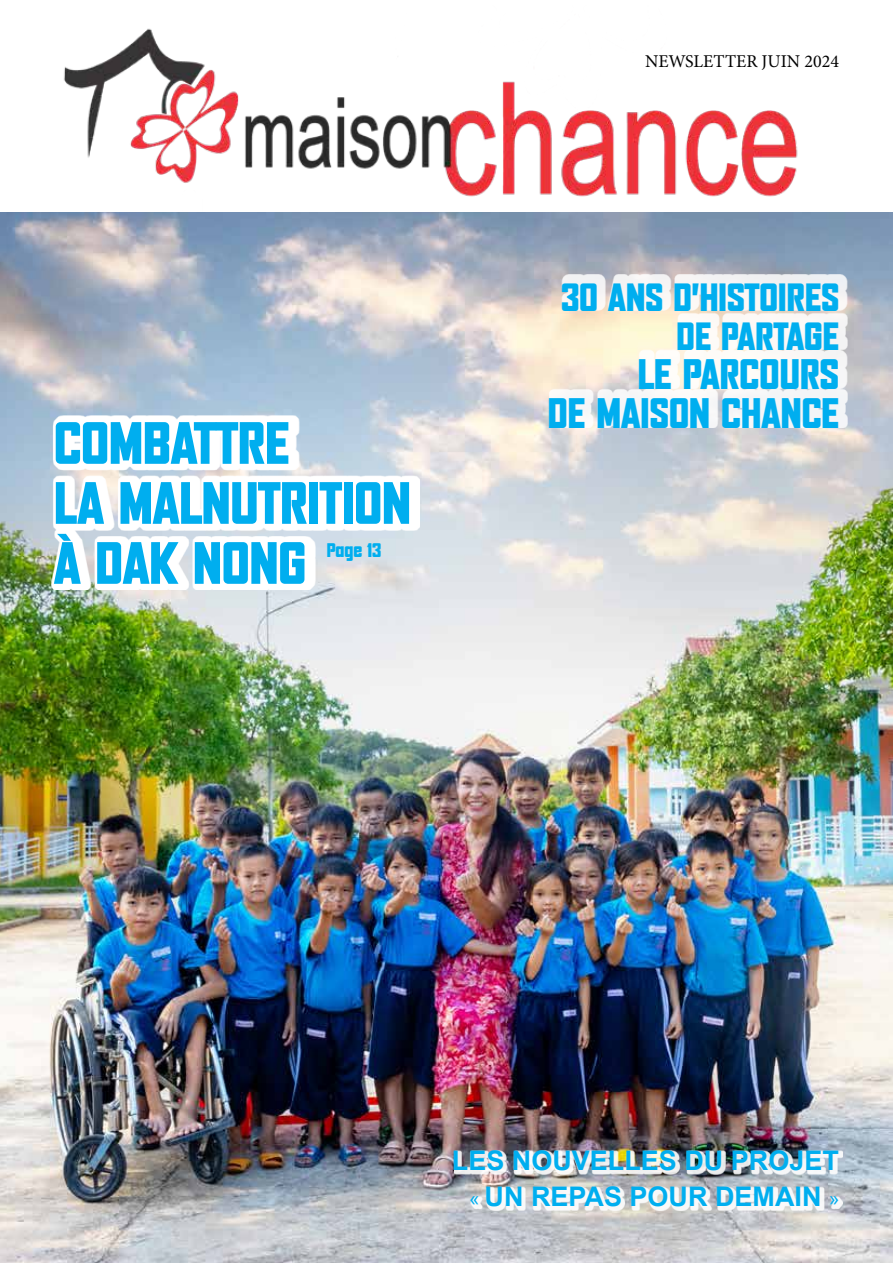
<style>
.page{position:relative;width:893px;height:1263px;background:#fff}
.page>*{position:absolute;margin:0;border:0;box-sizing:border-box;transform-origin:0 0}
.t1{font:54px/60px "KK7 Furiosa";color:#00aeef}
.t2{font:39px/39px "KK7 Furiosa";letter-spacing:.005em;color:#00aeef;text-align:right}
.t3{font:36px/39px "KK7 Furiosa";letter-spacing:.005em;color:#00aeef;text-align:right}
.t4{font:700 27px/36px "Arial";color:#00aeef;text-align:right}
.t5{font:18px "Minion Pro";color:#000}
.t6{font:18px "KK7 Furiosa";color:#00aeef}
.s1{font-family:"Roboto";font-weight:400;font-size:21px}
</style>
<div class="page">
<img style="left:63px;top:28px;width:735px;height:169px">
<img style="left:0;top:212px;width:893px;height:1051px">
<svg style="left:52px;top:416px;width:368px;height:174px"></svg>
<div style="left:454px;top:1150px;width:389px;height:60px;background:#fff;opacity:.9"></div>
<div style="left:549px;top:274px;width:298px;height:154px;background:#fff;opacity:.85"></div>
<h1 class="t1" style="left:54px;top:416px;width:358px">COMBATTRE<br>LA MALNUTRITION<br>À DAK NONG</h1>
<p class="t6" style="left:327px;top:542px;width:56px">Page 13</p>
<p class="t5" style="left:645px;top:49px;width:195px">NEWSLETTER JUIN 2024</p>
<h3 class="t3" style="left:561px;top:280px;width:279px">30 ANS D'HISTOIRES<br>DE PARTAGE</h3>
<h2 class="t2" style="left:548px;top:357px;width:293px">LE PARCOURS<br>DE MAISON CHANCE</h2>
<p class="t4" style="left:452px;top:1142px;width:389px">LES NOUVELLES DU PROJET <span class="s1">«</span> UN REPAS POUR DEMAIN <span class="s1">»</span></p>
</div>
